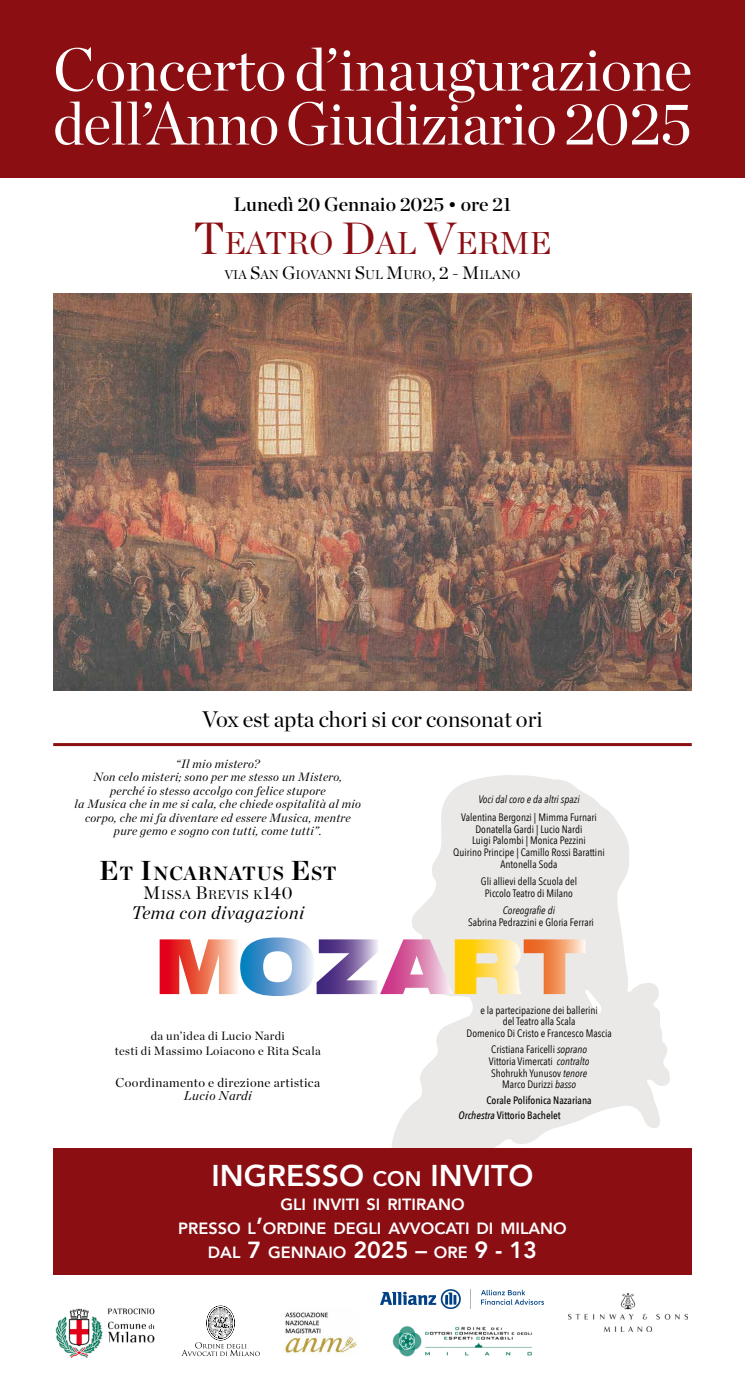
<style>
.page{position:relative;width:745px;height:1382px;background:#fff}
.page>*{position:absolute;margin:0;border:0;box-sizing:border-box;transform-origin:0 0}
.t1{font:60px/54px "Chronicle Display";letter-spacing:-.005em;color:#fff}
.t2{font:31.5px "Chronicle Display";color:#8b0e13}
.t3{font:800 30px "Avenir";color:#fff}
.t4{font:800 23.25px "Avenir";color:#fff}
.t5{font:22.5px "Chronicle Display";color:#000}
.t6{font:19.5px "Chronicle Display Semi";color:#000}
.t7{font:700 19.12px "Chronicle Display";letter-spacing:.045em;color:#000}
.t8{font:italic 18.23px "Chronicle Display";letter-spacing:.03em;color:#000}
.t9{font:800 16.27px "Avenir";color:#fff}
.t10{font:12.75px "Chronicle Display";letter-spacing:.03em;color:#000}
.t11{font:italic 12.75px "Chronicle Display";letter-spacing:.03em;color:#000}
.t12{font:12.6px "Chronicle Display";color:#000}
.t13{font:12.6px "Chronicle Display";letter-spacing:.045em;color:#000}
.t14{font:italic 12px/13.5px "Chronicle Display";letter-spacing:.03em;color:#000;text-align:center}
.t15{font:12px/14.9px "Chronicle Display";letter-spacing:.03em;color:#000;text-align:center}
.t16{font:10.73px/11.9px "Avenir Next Condensed";color:#000;text-align:center}
.t17{font:500 10.73px/15.3px "Avenir Next Condensed";color:#000}
.t18{font:italic 10.73px "Avenir Next Condensed";color:#000}
.s1{font-size:45px}
.s2{font-size:18px}
.s3{font-size:27.38px}
.s4{font-style:italic}
.s5{font-size:21px}
.s6{font-size:23.25px}
</style>
<div class="page">
<svg style="left:392px;top:775px;width:278px;height:373px;fill:#ebe9e8"></svg>
<div style="left:0;top:0;width:744px;height:178px;background:#8b0e13"></div>
<hr style="left:53px;top:743px;width:638px;height:3px;background:#8b0e13">
<div style="left:53px;top:1148px;width:638px;height:126px;background:#8b0e13"></div>
<img style="left:53px;top:293px;width:638px;height:398px">
<img style="left:568px;top:1294px;width:119px;height:38px">
<img style="left:55px;top:1308px;width:100px;height:50px">
<svg style="left:181px;top:1306px;width:78px;height:50px"></svg>
<img style="left:392px;top:1326px;width:141px;height:31px">
<img style="left:285px;top:1312px;width:72px;height:42px">
<svg style="left:380px;top:1289px;width:164px;height:20px"></svg>
<svg style="left:159px;top:937px;width:426px;height:59px"></svg>
<h1 class="t1" style="left:53px;top:38px;width:640px">Concerto d’inaugurazione dell’Anno Giudiziario 2025</h1>
<h3 class="t6" style="left:233px;top:189px;width:279px">Lunedì 20 Gennaio 2025 • ore 21</h3>
<h2 class="t2" style="left:193px;top:219px;width:359px"><span class="s1">T</span>EATRO <span class="s1">D</span>AL <span class="s1">V</span>ERME</h2>
<p class="t12" style="left:224px;top:265px;width:297px">VIA <span class="s2">S</span>AN <span class="s2">G</span>IOVANNI <span class="s2">S</span>UL <span class="s2">M</span>URO<span class="s2">, 2 - M</span>ILANO</p>
<h3 class="t5" style="left:202px;top:701px;width:342px">Vox est apta chori si cor consonat ori</h3>
<p class="t14" style="left:75px;top:756px;width:288px">“Il mio mistero?<br>Non celo misteri; sono per me stesso un Mistero,<br>perché io stesso accolgo con felice stupore<br>la Musica che in me si cala, che chiede ospitalità al mio corpo, che mi fa diventare ed essere Musica, mentre pure gemo e sogno con tutti, come tutti”.</p>
<h3 class="t7" style="left:99px;top:858px;width:239px"><span class="s3">E</span>T <span class="s3">I</span>NCARNATUS <span class="s3">E</span>ST</h3>
<p class="t13" style="left:143px;top:885px;width:151px"><span class="s2">M</span>ISSA <span class="s2">B</span>REVIS K<span class="s2">140</span></p>
<h3 class="t8" style="left:131px;top:898px;width:174px">Tema con divagazioni</h3>
<p class="t15" style="left:115px;top:1028px;width:207px">da un’idea di Lucio Nardi<br>testi di Massimo Loiacono e Rita Scala</p>
<p class="t10" style="left:115px;top:1072px;width:206px">Coordinamento e direzione artistica</p>
<p class="t11" style="left:184px;top:1086px;width:69px">Lucio Nardi</p>
<p class="t18" style="left:478px;top:793px;width:103px">Voci dal coro e da altri spazi</p>
<p class="t16" style="left:453px;top:810px;width:153px">Valentina Bergonzi | Mimma Furnari<br>Donatella Gardi | Lucio Nardi<br>Luigi Palombi | Monica Pezzini<br>Quirino Principe | Camillo Rossi Barattini<br>Antonella Soda</p>
<p class="t16" style="left:480px;top:875px;width:97px">Gli allievi della Scuola del<br>Piccolo Teatro di Milano</p>
<p class="t18" style="left:502px;top:904px;width:54px">Coreografie di</p>
<p class="t16" style="left:467px;top:916px;width:127px">Sabrina Pedrazzini e Gloria Ferrari</p>
<p class="t16" style="left:466px;top:1003px;width:146px">e la partecipazione dei ballerini<br>del Teatro alla Scala<br>Domenico Di Cristo e Francesco Mascia</p>
<p class="t16" style="left:488px;top:1042px;width:102px">Cristiana Faricelli <span class="s4">soprano<br></span>Vittoria Vimercati <span class="s4">contralto<br></span>Shohrukh Yunusov <span class="s4">tenore<br></span>Marco Durizzi <span class="s4">basso</span></p>
<p class="t17" style="left:458px;top:1092px;width:134px;text-indent:28px">Corale Polifonica Nazariana<br><span class="s4">Orchestra</span> Vittorio Bachelet</p>
<h3 class="t3" style="left:211px;top:1153px;width:323px">INGRESSO <span class="s5">CON</span> INVITO</h3>
<h3 class="t9" style="left:280px;top:1192px;width:41px">GLI INVITI</h3>
<h3 class="t9" style="left:366px;top:1192px;width:30px">SI RITIR</h3>
<h3 class="t9" style="left:426px;top:1192px;width:26px">ANO</h3>
<h3 class="t9" style="left:178px;top:1216px;width:22px">PRESSO</h3>
<h3 class="t9" style="left:247px;top:1216px;width:61px">L<span class="s6">’</span>ORDINE</h3>
<h3 class="t9" style="left:333px;top:1216px;width:79px">DEGLI AVVO</h3>
<h3 class="t9" style="left:434px;top:1216px;width:119px">CATI DI MILANO</h3>
<h3 class="t9" style="left:208px;top:1240px;width:73px">DAL <span class="s6">7</span> GENN</h3>
<h3 class="t9" style="left:316px;top:1240px;width:129px">AIO <span class="s6">2025 –</span> ORE</h3>
<h3 class="t4" style="left:474px;top:1232px;width:64px">9 - 13</h3>
</div>
